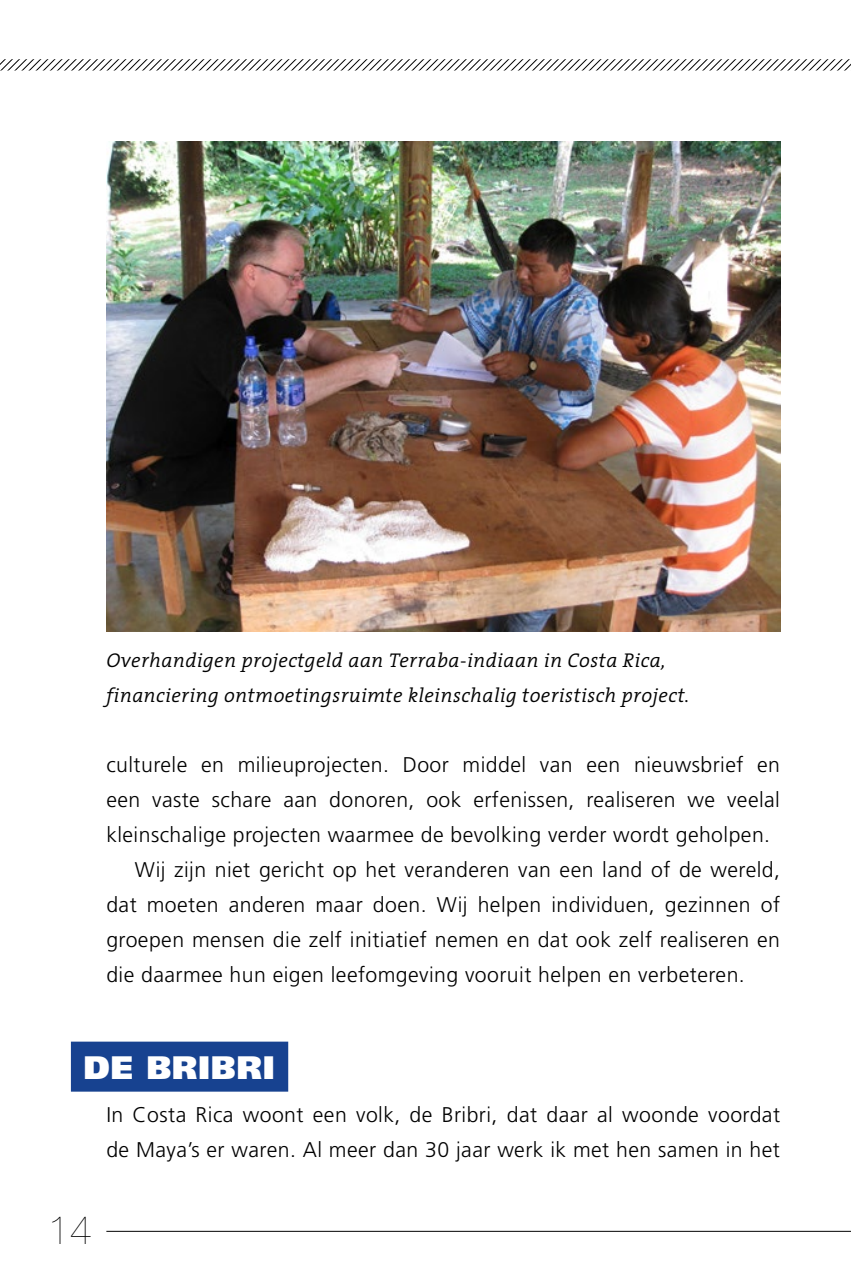
<style>
.page{position:relative;width:851px;height:1276px;background:#fff}
.page>*{position:absolute;margin:0;border:0;box-sizing:border-box;transform-origin:0 0}
.t1{font:200 40px "Helvetica Neue LT Std";color:#000}
.t2{font:900 32.5px "Frutiger LT Std";letter-spacing:.02em;color:#fff}
.t3{font:300 21.25px/35px "Frutiger LT Std";letter-spacing:.02em;color:#000}
.t4{font:italic 300 20px/35px "The Serif";letter-spacing:.02em;color:#000}
</style>
<div class="page">
<div style="left:71px;top:1041px;width:217px;height:50px;background:#174290"></div>
<img style="left:106px;top:141px;width:674px;height:490px">
<svg style="left:0;top:59px;width:850px;height:12px"></svg>
<hr style="left:106px;top:1231px;width:744px;height:1px;background:#000">
<p class="t4" style="left:106px;top:641px;width:584px">Overhandigen projectgeld aan Terraba-indiaan in Costa Rica, financiering ontmoetingsruimte kleinschalig toeristisch project.</p>
<p class="t3" style="left:106px;top:747px;width:675px">culturele en milieuprojecten. Door middel van een nieuwsbrief en</p>
<p class="t3" style="left:106px;top:782px;width:675px">een vaste schare aan donoren, ook erfenissen, realiseren we veelal</p>
<p class="t3" style="left:106px;top:817px;width:665px">kleinschalige projecten waarmee de bevolking verder wordt geholpen.</p>
<p class="t3" style="left:135px;top:852px;width:646px">Wij zijn niet gericht op het veranderen van een land of de wereld,</p>
<p class="t3" style="left:106px;top:887px;width:675px">dat moeten anderen maar doen. Wij helpen individuen, gezinnen of</p>
<p class="t3" style="left:106px;top:922px;width:675px">groepen mensen die zelf initiatief nemen en dat ook zelf realiseren en</p>
<p class="t3" style="left:106px;top:957px;width:640px">die daarmee hun eigen leefomgeving vooruit helpen en verbeteren.</p>
<h2 class="t2" style="left:84px;top:1048px;width:193px">DE BRIBRI</h2>
<p class="t3" style="left:106px;top:1097px;width:675px">In Costa Rica woont een volk, de Bribri, dat daar al woonde voordat de Maya’s er waren. Al meer dan 30 jaar werk ik met hen samen in het</p>
<h1 class="t1" style="left:48px;top:1207px;width:46px">14</h1>
</div>
